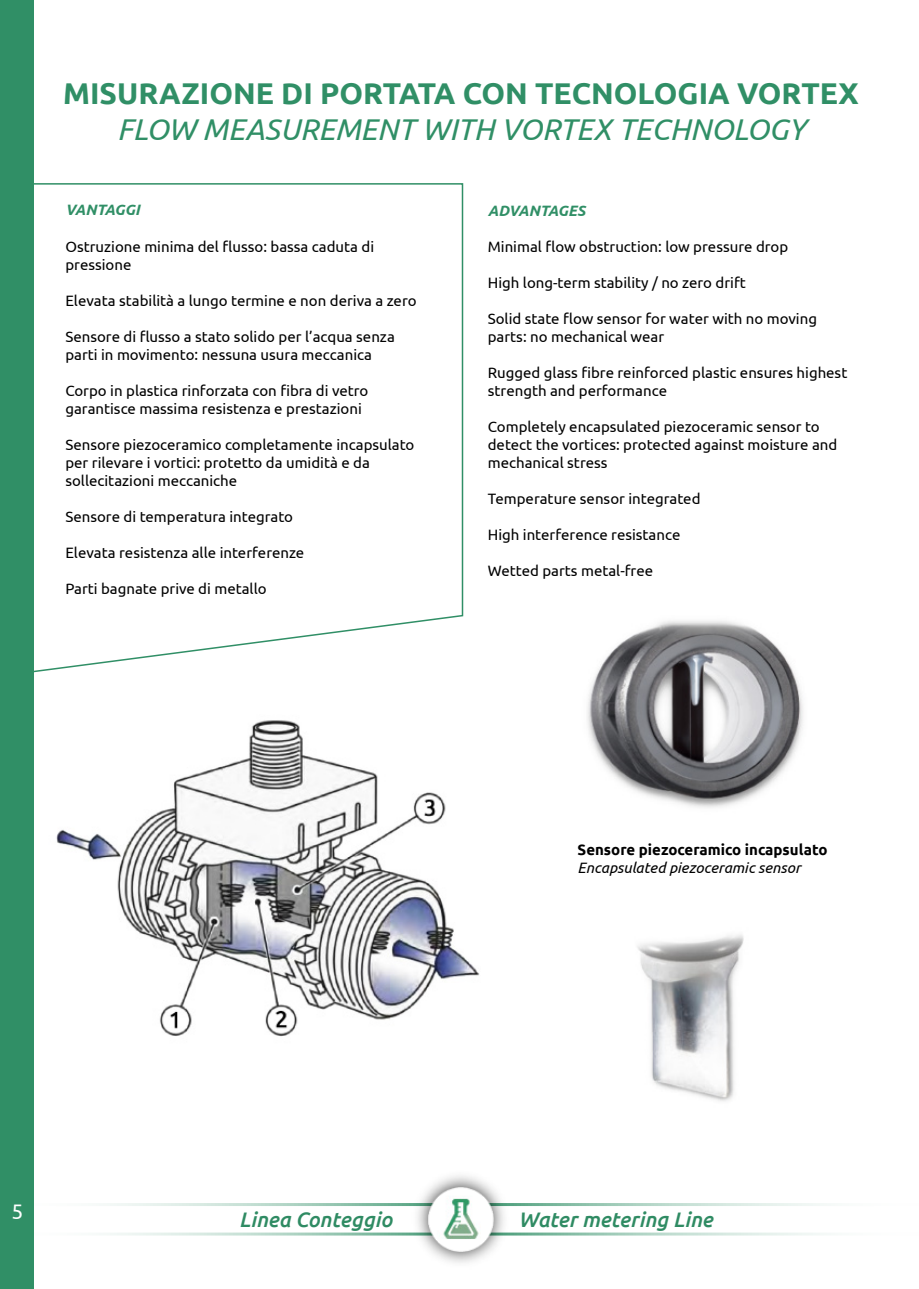
<style>
.page{position:relative;width:919px;height:1289px;background:#fff}
.page>*{position:absolute;margin:0;border:0;box-sizing:border-box;transform-origin:0 0}
.t1{font:700 30px "Ubuntu";color:#308f66}
.t2{font:italic 30px "Ubuntu";color:#308f66}
.t3{font:italic 500 21px "Ubuntu";color:#2f8b63}
.t4{font:21px "Ubuntu";color:#fff}
.t5{font:15px/18px "Ubuntu";color:#000}
.t6{font:700 15px "Ubuntu";color:#000}
.t7{font:italic 15px "Ubuntu";color:#000}
.t8{font:italic 700 15px "Ubuntu";letter-spacing:-.01em;color:#308f66}
</style>
<div class="page">
<img style="left:406px;top:1175px;width:110px;height:88px">
<img style="left:429px;top:1187px;width:64px;height:64px">
<div style="left:0;top:0;width:34px;height:1288px;background:#308f66"></div>
<img style="left:56px;top:720px;width:424px;height:317px">
<img style="left:587px;top:621px;width:216px;height:187px">
<svg style="left:34px;top:183px;width:430px;height:490px"></svg>
<img style="left:637px;top:934px;width:107px;height:167px">
<h1 class="t1" style="left:63px;top:75px;width:797px">MISURAZIONE DI PORTATA CON TECNOLOGIA VORTEX</h1>
<h1 class="t2" style="left:117px;top:111px;width:689px">FLOW MEASUREMENT WITH VORTEX TECHNOLOGY</h1>
<p class="t8" style="left:65px;top:201px;width:76px">VANTAGGI</p>
<p class="t5" style="left:65px;top:237px;width:310px">Ostruzione minima del flusso: bassa caduta di pressione</p>
<p class="t5" style="left:65px;top:291px;width:353px">Elevata stabilità a lungo termine e non deriva a zero</p>
<p class="t5" style="left:65px;top:327px;width:331px">Sensore di flusso a stato solido per l’acqua senza parti in movimento: nessuna usura meccanica</p>
<p class="t5" style="left:65px;top:381px;width:304px">Corpo in plastica rinforzata con fibra di vetro garantisce massima resistenza e prestazioni</p>
<p class="t5" style="left:65px;top:435px;width:350px">Sensore piezoceramico completamente incapsulato per rilevare i vortici: protetto da umidità e da sollecitazioni meccaniche</p>
<p class="t5" style="left:65px;top:507px;width:229px">Sensore di temperatura integrato</p>
<p class="t5" style="left:65px;top:543px;width:240px">Elevata resistenza alle interferenze</p>
<p class="t5" style="left:65px;top:579px;width:203px">Parti bagnate prive di metallo</p>
<p class="t8" style="left:488px;top:201px;width:99px">ADVANTAGES</p>
<p class="t5" style="left:488px;top:237px;width:302px">Minimal flow obstruction: low pressure drop</p>
<p class="t5" style="left:488px;top:273px;width:259px">High long-term stability / no zero drift</p>
<p class="t5" style="left:488px;top:309px;width:330px">Solid state flow sensor for water with no moving parts: no mechanical wear</p>
<p class="t5" style="left:488px;top:363px;width:361px">Rugged glass fibre reinforced plastic ensures highest strength and performance</p>
<p class="t5" style="left:488px;top:417px;width:351px">Completely encapsulated piezoceramic sensor to detect the vortices: protected against moisture and mechanical stress</p>
<p class="t5" style="left:488px;top:489px;width:214px">Temperature sensor integrated</p>
<p class="t5" style="left:488px;top:525px;width:194px">High interference resistance</p>
<p class="t5" style="left:488px;top:561px;width:167px">Wetted parts metal-free</p>
<p class="t6" style="left:577px;top:840px;width:251px">Sensore piezoceramico incapsulato</p>
<p class="t7" style="left:577px;top:858px;width:224px">Encapsulated piezoceramic sensor</p>
<h2 class="t4" style="left:12px;top:1198px;width:13px">5</h2>
<h2 class="t3" style="left:239px;top:1207px;width:155px">Linea Conteggio</h2>
<h2 class="t3" style="left:518px;top:1207px;width:196px">Water metering Line</h2>
</div>
